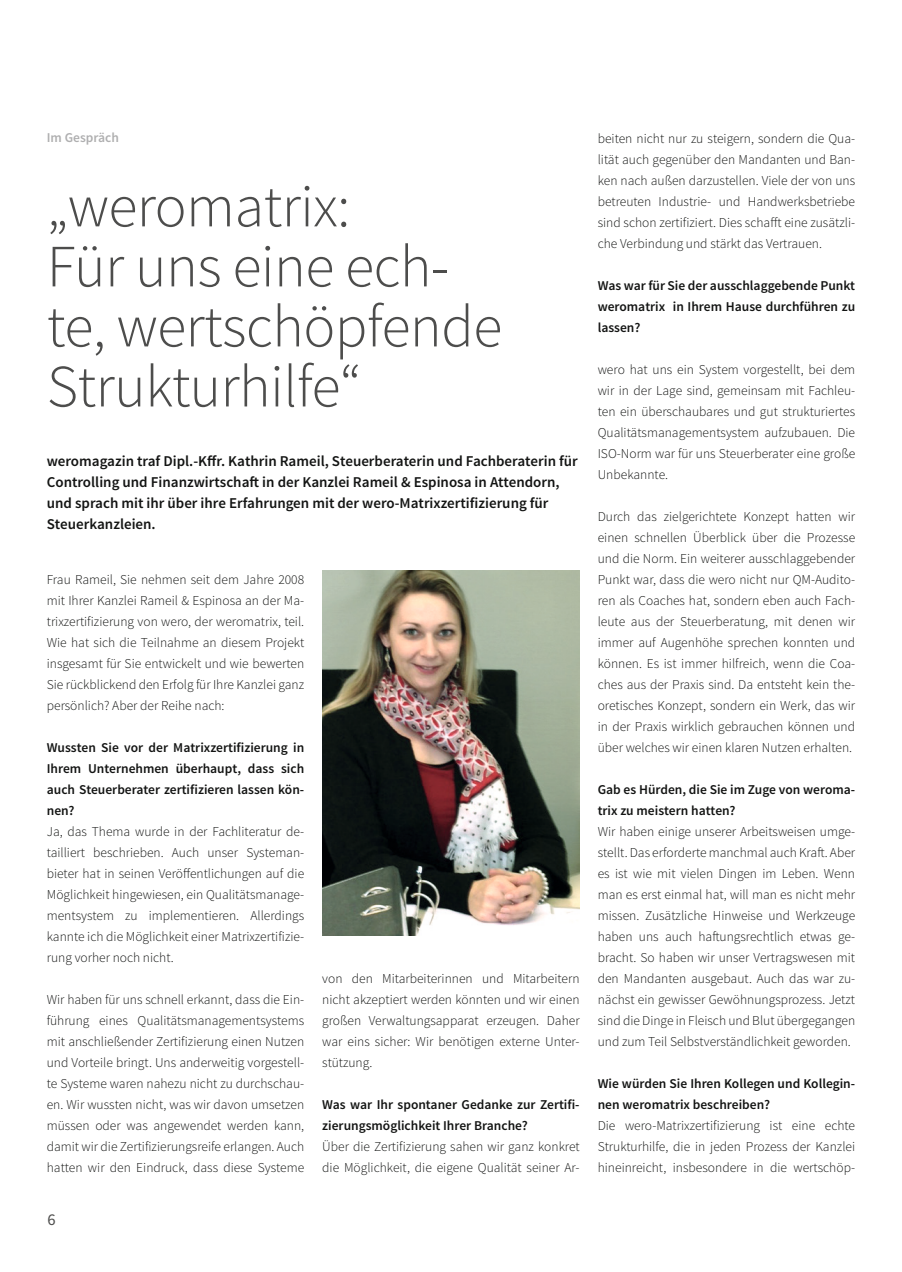
<style>
.page{position:relative;width:902px;height:1272px;background:#fff}
.page>*{position:absolute;margin:0;border:0;box-sizing:border-box;transform-origin:0 0}
.t1{font:300 60px/60px "Source Sans Pro";letter-spacing:-.01em;color:#4d4d4c}
.t2{font:16.5px "Source Sans Pro";color:#4d4d4c}
.t3{font:600 15px/21px "Source Sans Pro";color:#131413}
.t4{font:300 13.5px/21px "Source Sans Pro";color:#131413;text-align:justify}
.t5{font:600 13.5px/21px "Source Sans Pro";color:#131413}
.t6{font:600 13.5px "Source Sans Pro";color:#afafb0}
</style>
<div class="page">
<img style="left:322px;top:570px;width:257px;height:365px">
<p class="t6" style="left:47px;top:129px;width:74px">Im Gespräch</p>
<h1 class="t1" style="left:47px;top:177px;width:457px">„weromatrix:<br>Für uns eine ech&shy;te, wertschöpfende<br>Strukturhilfe“</h1>
<p class="t3" style="left:47px;top:450px;width:532px">weromagazin traf Dipl.-Kffr. Kathrin Rameil, Steuerberaterin und Fachberaterin für Controlling und Finanzwirtschaft in der Kanzlei Rameil &amp; Espinosa in Attendorn, und sprach mit ihr über ihre Erfahrungen mit der wero-Matrixzertifizierung für Steuerkanzleien.</p>
<p class="t4" style="left:47px;top:568px;width:259px">Frau Rameil, Sie nehmen seit dem Jahre 2008 mit Ihrer Kanzlei Rameil &amp; Espinosa an der Ma&shy;trixzertifizierung von wero, der weromatrix, teil.<br>Wie hat sich die Teilnahme an diesem Projekt insgesamt für Sie entwickelt und wie bewerten Sie rückblickend den Erfolg für Ihre Kanzlei ganz persönlich? Aber der Reihe nach:</p>
<p class="t5" style="left:47px;top:737px;width:259px;text-align:justify">Wussten Sie vor der Matrixzertifizierung in Ihrem Unternehmen überhaupt, dass sich auch Steuerberater zertifizieren lassen kön&shy;nen?</p>
<p class="t4" style="left:47px;top:820px;width:259px">Ja, das Thema wurde in der Fachliteratur de&shy;tailliert beschrieben. Auch unser Systeman&shy;bieter hat in seinen Veröffentlichungen auf die Möglichkeit hingewiesen, ein Qualitätsmanage&shy;mentsystem zu implementieren. Allerdings kannte ich die Möglichkeit einer Matrixzertifizie&shy;rung vorher noch nicht.</p>
<p class="t4" style="left:47px;top:988px;width:259px">Wir haben für uns schnell erkannt, dass die Ein&shy;führung eines Qualitätsmanagementsystems mit anschließender Zertifizierung einen Nutzen und Vorteile bringt. Uns anderweitig vorgestell&shy;te Systeme waren nahezu nicht zu durchschau&shy;en. Wir wussten nicht, was wir davon umsetzen müssen oder was angewendet werden kann, damit wir die Zertifizierungsreife erlangen. Auch hatten wir den Eindruck, dass diese Systeme</p>
<p class="t2" style="left:47px;top:1208px;width:10px">6</p>
<p class="t4" style="left:322px;top:967px;width:259px">von den Mitarbeiterinnen und Mitarbeitern nicht akzeptiert werden könnten und wir einen großen Verwaltungsapparat erzeugen. Daher war eins sicher: Wir benötigen externe Unter&shy;stützung.</p>
<p class="t5" style="left:322px;top:1094px;width:259px">Was war Ihr spontaner Gedanke zur Zertifi&shy;zierungsmöglichkeit Ihrer Branche?</p>
<p class="t4" style="left:322px;top:1136px;width:259px">Über die Zertifizierung sahen wir ganz konkret die Möglichkeit, die eigene Qualität seiner Ar-</p>
<p class="t4" style="left:597px;top:128px;width:259px">beiten nicht nur zu steigern, sondern die Qua&shy;lität auch gegenüber den Mandanten und Ban&shy;ken nach außen darzustellen. Viele der von uns betreuten Industrie- und Handwerksbetriebe sind schon zertifiziert. Dies schafft eine zusätzli&shy;che Verbindung und stärkt das Vertrauen.</p>
<p class="t5" style="left:597px;top:275px;width:259px;text-align:justify">Was war für Sie der ausschlaggebende Punkt weromatrix in Ihrem Hause durchführen zu lassen?</p>
<p class="t4" style="left:597px;top:359px;width:259px">wero hat uns ein System vorgestellt, bei dem wir in der Lage sind, gemeinsam mit Fachleu&shy;ten ein überschaubares und gut strukturiertes Qualitätsmanagementsystem aufzubauen. Die ISO-Norm war für uns Steuerberater eine große Unbekannte.</p>
<p class="t4" style="left:597px;top:506px;width:259px">Durch das zielgerichtete Konzept hatten wir einen schnellen Überblick über die Prozesse und die Norm. Ein weiterer ausschlaggebender Punkt war, dass die wero nicht nur QM-Audito&shy;ren als Coaches hat, sondern eben auch Fach&shy;leute aus der Steuerberatung, mit denen wir immer auf Augenhöhe sprechen konnten und können. Es ist immer hilfreich, wenn die Coa&shy;ches aus der Praxis sind. Da entsteht kein the&shy;oretisches Konzept, sondern ein Werk, das wir in der Praxis wirklich gebrauchen können und über welches wir einen klaren Nutzen erhalten.</p>
<p class="t5" style="left:597px;top:779px;width:259px">Gab es Hürden, die Sie im Zuge von weroma&shy;trix zu meistern hatten?</p>
<p class="t4" style="left:597px;top:821px;width:259px">Wir haben einige unserer Arbeitsweisen umge&shy;stellt. Das erforderte manchmal auch Kraft. Aber es ist wie mit vielen Dingen im Leben. Wenn man es erst einmal hat, will man es nicht mehr missen. Zusätzliche Hinweise und Werkzeuge haben uns auch haftungsrechtlich etwas ge&shy;bracht. So haben wir unser Vertragswesen mit den Mandanten ausgebaut. Auch das war zu&shy;nächst ein gewisser Gewöhnungsprozess. Jetzt sind die Dinge in Fleisch und Blut übergegangen und zum Teil Selbstverständlichkeit geworden.</p>
<p class="t5" style="left:597px;top:1073px;width:259px">Wie würden Sie Ihren Kollegen und Kollegin&shy;nen weromatrix beschreiben?</p>
<p class="t4" style="left:597px;top:1115px;width:259px">Die wero-Matrixzertifizierung ist eine echte Strukturhilfe, die in jeden Prozess der Kanzlei hineinreicht, insbesondere in die wertschöp-</p>
</div>
